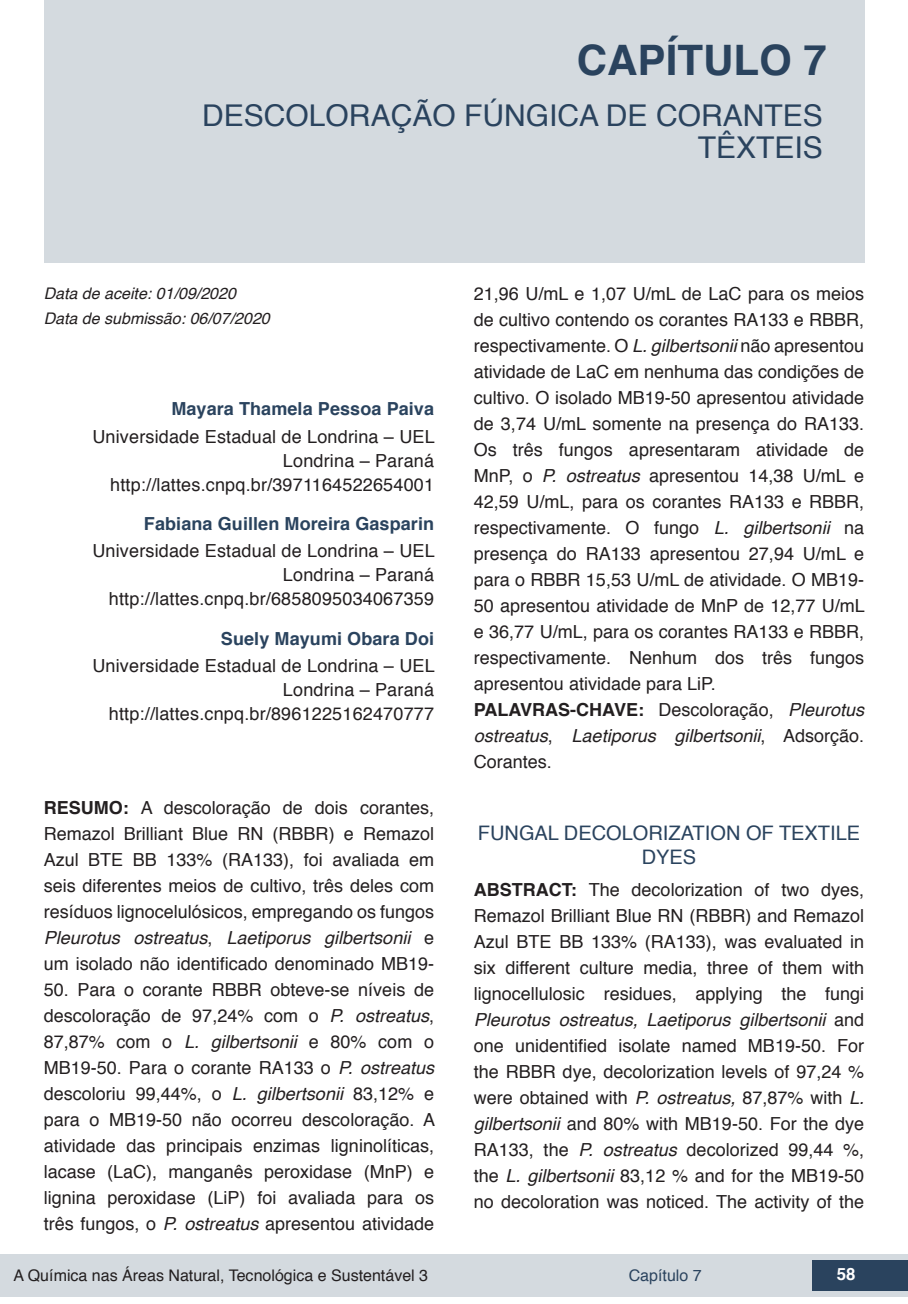
<style>
.page{position:relative;width:908px;height:1304px;background:#fff}
.page>*{position:absolute;margin:0;border:0;box-sizing:border-box;transform-origin:0 0}
.capítulos{font:700 42px "Helvetica";color:#2a435e}
.nome_artigos{font:30px/32px "Helvetica";color:#2a435e;text-align:right}
.título_Inglês{font:20px/24px "Helvetica";color:#2a435e;text-align:center}
.Resumos_e_PC_TXT{font:18px/26px "Helvetica";color:#231f20;text-align:justify}
.info_autores{font:18px "Helvetica";letter-spacing:.01em;color:#231f20}
.Resumos_e_PC_TXT-2{font:italic 18px/26px "Helvetica";color:#231f20;text-align:justify}
.nome_autores{font:700 18px "Helvetica";letter-spacing:.005em;color:#2a435e}
.t1{font:700 16.8px "Helvetica";color:#fff}
.data{font:italic 16px "Helvetica";color:#231f20}
.t2{font:16px "Helvetica";color:#231f20}
.t3{font:16px "Helvetica";color:#2a435e}
.s1{font-weight:700}
.s2{font-style:italic}
.s3{font-weight:700;font-style:normal}
.s4{font-style:normal}
</style>
<div class="page">
<div style="left:0;top:1254px;width:906px;height:43px;background:#d4dadf"></div>
<div style="left:812px;top:1261px;width:95px;height:30px;background:#2a435e"></div>
<div style="left:44px;top:0;width:819px;height:263px;background:#d4dadf"></div>
<p class="capítulos" style="left:576px;top:26px;width:251px">CAPÍTULO 7</p>
<p class="nome_artigos" style="left:202px;top:101px;width:622px">DESCOLORAÇÃO FÚNGICA DE CORANTES<br>TÊXTEIS</p>
<p class="data" style="left:44px;top:280px;width:194px">Data de aceite: 01/09/2020</p>
<p class="data" style="left:44px;top:306px;width:227px">Data de submissão: 06/07/2020</p>
<p class="nome_autores" style="left:171px;top:395px;width:264px">Mayara Thamela Pessoa Paiva</p>
<p class="info_autores" style="left:92px;top:423px;width:344px">Universidade Estadual de Londrina – UEL</p>
<p class="info_autores" style="left:283px;top:447px;width:152px">Londrina – Paraná</p>
<p class="info_autores" style="left:110px;top:471px;width:325px">http://lattes.cnpq.br/3971164522654001</p>
<p class="nome_autores" style="left:144px;top:509px;width:291px">Fabiana Guillen Moreira Gasparin</p>
<p class="info_autores" style="left:92px;top:537px;width:344px">Universidade Estadual de Londrina – UEL</p>
<p class="info_autores" style="left:283px;top:561px;width:152px">Londrina – Paraná</p>
<p class="info_autores" style="left:109px;top:585px;width:326px">http://lattes.cnpq.br/6858095034067359</p>
<p class="nome_autores" style="left:221px;top:624px;width:214px">Suely Mayumi Obara Doi</p>
<p class="info_autores" style="left:92px;top:652px;width:344px">Universidade Estadual de Londrina – UEL</p>
<p class="info_autores" style="left:283px;top:676px;width:152px">Londrina – Paraná</p>
<p class="info_autores" style="left:109px;top:700px;width:326px">http://lattes.cnpq.br/8961225162470777</p>
<p class="Resumos_e_PC_TXT" style="left:44px;top:795px;width:392px"><span class="s1">RESUMO:</span> A descoloração de dois corantes, Remazol Brilliant Blue RN (RBBR) e Remazol Azul BTE BB 133% (RA133), foi avaliada em seis diferentes meios de cultivo, três deles com resíduos lignocelulósicos, empregando os fungos <span class="s2">Pleurotus ostreatus</span>, <span class="s2">Laetiporus gilbertsonii</span> e um isolado não identificado denominado MB19-</p>
<p class="Resumos_e_PC_TXT" style="left:44px;top:977px;width:393px">50. Para o corante RBBR obteve-se níveis de descoloração de 97,24% com o <span class="s2">P. ostreatus</span>, 87,87% com o <span class="s2">L. gilbertsonii</span> e 80% com o MB19-50. Para o corante RA133 o <span class="s2">P. ostreatus </span>descoloriu 99,44%, o <span class="s2">L. gilbertsonii</span> 83,12% e para o MB19-50 não ocorreu descoloração. A atividade das principais enzimas ligninolíticas, lacase (LaC), manganês peroxidase (MnP) e lignina peroxidase (LiP) foi avaliada para os três fungos, o <span class="s2">P. ostreatus</span> apresentou atividade</p>
<p class="Resumos_e_PC_TXT" style="left:473px;top:281px;width:392px">21,96 U/mL e 1,07 U/mL de LaC para os meios de cultivo contendo os corantes RA133 e RBBR, respectivamente. O <span class="s2">L. gilbertsonii</span> não apresentou atividade de LaC em nenhuma das condições de cultivo. O isolado MB19-50 apresentou atividade de 3,74 U/mL somente na presença do RA133.<br>Os três fungos apresentaram atividade de MnP, o <span class="s2">P. ostreatus</span> apresentou 14,38 U/mL e 42,59 U/mL, para os corantes RA133 e RBBR, respectivamente. O fungo <span class="s2">L. gilbertsonii</span> na presença do RA133 apresentou 27,94 U/mL e para o RBBR 15,53 U/mL de atividade. O MB19- 50 apresentou atividade de MnP de 12,77 U/mL e 36,77 U/mL, para os corantes RA133 e RBBR, respectivamente. Nenhum dos três fungos apresentou atividade para LiP.</p>
<p class="Resumos_e_PC_TXT-2" style="left:473px;top:697px;width:392px"><span class="s3">PALAVRAS-CHAVE:</span> <span class="s4">Descoloração,</span> Pleurotus ostreatus<span class="s4">,</span> Laetiporus gilbertsonii<span class="s4">, Adsorção.<br>Corantes.</span></p>
<p class="título_Inglês" style="left:477px;top:822px;width:383px">FUNGAL DECOLORIZATION OF TEXTILE<br>DYES</p>
<p class="Resumos_e_PC_TXT" style="left:473px;top:877px;width:392px"><span class="s1">ABSTRACT:</span> The decolorization of two dyes, Remazol Brilliant Blue RN (RBBR) and Remazol Azul BTE BB 133% (RA133), was evaluated in six different culture media, three of them with lignocellulosic residues, applying the fungi <span class="s2">Pleurotus ostreatus, Laetiporus gilbertsonii</span> and one unidentified isolate named MB19-50. For the RBBR dye, decolorization levels of 97,24 % were obtained with <span class="s2">P. ostreatus,</span> 87,87% with <span class="s2">L. gilbertsonii</span> and 80% with MB19-50. For the dye RA133, the <span class="s2">P. ostreatus</span> decolorized 99,44 %, the <span class="s2">L. gilbertsonii</span> 83,12 % and for the MB19-50 no decoloration was noticed. The activity of the</p>
<p class="t2" style="left:14px;top:1263px;width:416px">A Química nas Áreas Natural, Tecnológica e Sustentável 3</p>
<p class="t3" style="left:628px;top:1263px;width:74px">Capítulo 7</p>
<p class="t1" style="left:836px;top:1261px;width:20px">58</p>
</div>
